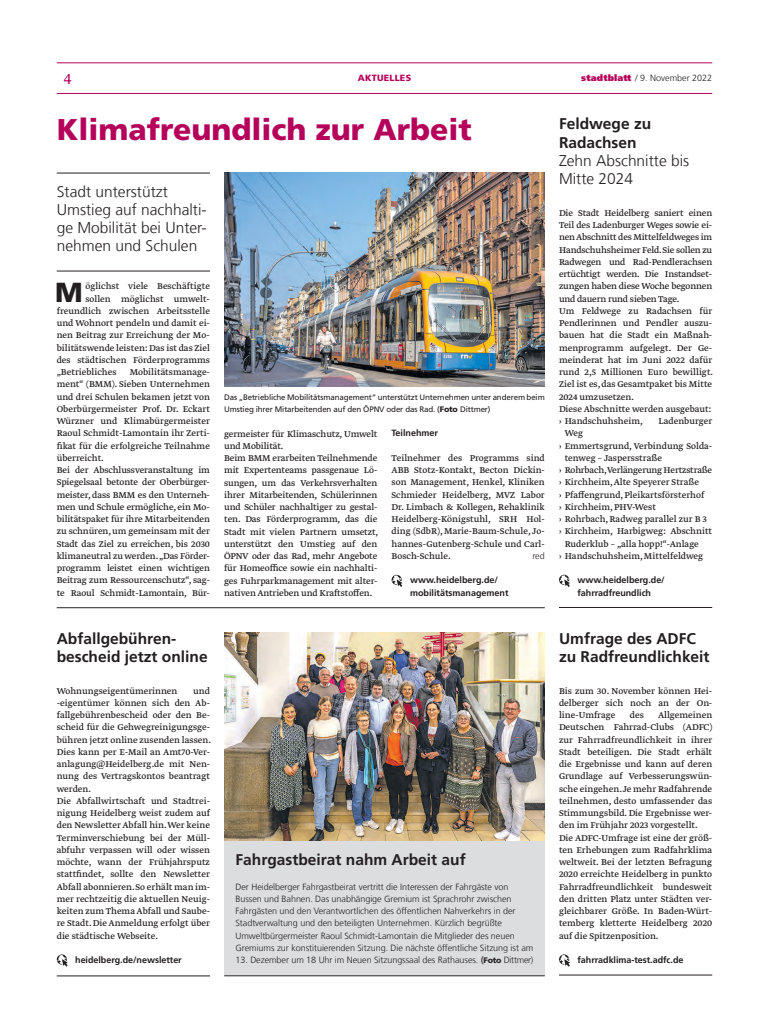
<style>
.page{position:relative;width:769px;height:1032px;background:#fff}
.page>*{position:absolute;margin:0;border:0;box-sizing:border-box;transform-origin:0 0}
.t1{font:900 30px "Frutiger LT Std";color:#b5025b}
.t2{font:900 27.5px "Frutiger LT Std";color:#231f20}
.t3{font:300 18px "Greta Text Std";color:#b5025b}
.t4{font:700 15.5px/18.4px "Frutiger LT Com";color:#231f20}
.t5{font:300 15.5px/18px "Frutiger LT Com";color:#231f20}
.t6{font:10px/12.3px "Greta Text Std";color:#231f20}
.t7{font:10px "Greta Text Std";letter-spacing:-.02em;color:#231f20}
.t8{font:300 9px/12.2px "Frutiger LT Com";letter-spacing:-.005em;color:#231f20}
.t9{font:700 9px/12.2px "Frutiger LT Com";letter-spacing:-.005em;color:#231f20}
.t10{font:900 9px "Frutiger LT Std";letter-spacing:.025em;color:#b5025b}
.t11{font:8px/12.2px "Frutiger LT Pro";letter-spacing:-.02em;color:#231f20}
.s1{font-family:"Frutiger LT Pro";font-weight:900;color:#b5025b}
.s2{font-family:"Frutiger LT Std";font-weight:900}
.s3{font-family:"Frutiger LT Pro";font-weight:400}
.s4{font-family:"Frutiger LT Std";font-weight:900;font-size:8px}
</style>
<div class="page">
<hr style="left:57px;top:63px;width:654px;height:1px;background:#b5025b">
<hr style="left:57px;top:93px;width:654px;height:1px;background:#b5025b">
<hr style="left:57px;top:607px;width:487px;height:1px;background:#231f20">
<hr style="left:57px;top:173px;width:153px;height:1px;background:#231f20">
<hr style="left:57px;top:271px;width:153px;height:1px;background:#231f20">
<svg style="left:391px;top:575px;width:11px;height:12px"></svg>
<img style="left:224px;top:173px;width:320px;height:214px">
<svg style="left:559px;top:575px;width:10px;height:12px"></svg>
<hr style="left:558px;top:607px;width:153px;height:1px;background:#231f20">
<div style="left:224px;top:840px;width:320px;height:135px;background:#dcdddf"></div>
<hr style="left:224px;top:975px;width:320px;height:1px;background:#231f20">
<img style="left:224px;top:632px;width:320px;height:208px">
<hr style="left:558px;top:975px;width:153px;height:1px;background:#231f20">
<svg style="left:559px;top:954px;width:10px;height:12px"></svg>
<svg style="left:57px;top:954px;width:11px;height:12px"></svg>
<hr style="left:57px;top:976px;width:153px;height:1px;background:#231f20">
<h3 class="t3" style="left:64px;top:68px;width:9px">4</h3>
<p class="t10" style="left:357px;top:73px;width:55px">AKTUELLES</p>
<p class="t8" style="left:581px;top:72px;width:132px"><span class="s1">stadtblatt</span> / 9. November 2022</p>
<h1 class="t1" style="left:57px;top:112px;width:416px">Klimafreundlich zur Arbeit</h1>
<h3 class="t4" style="left:558px;top:115px;width:94px">Feldwege zu<br>Radachsen</h3>
<h3 class="t5" style="left:558px;top:152px;width:132px;line-height:18.4px">Zehn Abschnitte bis<br>Mitte 2024</h3>
<p class="t6" style="left:558px;top:207px;width:156px">Die Stadt Heidelberg saniert einen<br>Teil des Ladenburger Weges sowie ei&shy;nen Abschnitt des Mittelfeldweges im<br>Handschuhsheimer Feld.Sie sollen zu<br>Radwegen und Rad-Pendlerachsen ertüchtigt werden. Die Instandset&shy;zungen haben diese Woche begonnen und dauern rund sieben Tage.<br>Um Feldwege zu Radachsen für<br>Pendlerinnen und Pendler auszu&shy;bauen hat die Stadt ein Maßnah&shy;menprogramm aufgelegt. Der Ge&shy;meinderat hat im Juni 2022 dafür rund 2,5 Millionen Euro bewilligt.<br>Ziel ist es, das Gesamtpaket bis Mitte<br>2024 umzusetzen.<br>Diese Abschnitte werden ausgebaut: › Handschuhsheim,</p>
<h3 class="t5" style="left:57px;top:183px;width:151px">Stadt unterstützt<br>Umstieg auf nachhalti&shy;ge Mobilität bei Unter&shy;nehmen und Schulen</h3>
<h2 class="t2" style="left:55px;top:275px;width:29px">M</h2>
<p class="t6" style="left:85px;top:281px;width:126px">öglichst viele Beschäftigte</p>
<p class="t6" style="left:85px;top:293px;width:126px">sollen möglichst umwelt-</p>
<p class="t6" style="left:57px;top:305px;width:155px">freundlich zwischen Arbeitsstelle</p>
<p class="t6" style="left:57px;top:317px;width:155px">und Wohnort pendeln und damit ei-</p>
<p class="t6" style="left:57px;top:330px;width:155px">nen Beitrag zur Erreichung der Mo-</p>
<p class="t6" style="left:57px;top:342px;width:155px">bilitätswende leisten: Das ist das Ziel</p>
<p class="t6" style="left:57px;top:354px;width:155px">des städtischen Förderprogramms</p>
<p class="t6" style="left:57px;top:366px;width:61px">„Betriebliches</p>
<p class="t6" style="left:57px;top:366px;width:155px;text-indent:73px">Mobilitätsmanage&shy;ment“ (BMM). Sieben Unternehmen und drei Schulen bekamen jetzt von Oberbürgermeister Prof. Dr. Eckart Würzner und Klimabürgermeister Raoul Schmidt-Lamontain ihr Zerti&shy;fikat für die erfolgreiche Teilnahme überreicht.<br>Bei der Abschlussveranstaltung im Spiegelsaal betonte der Oberbürger&shy;meister, dass BMM es den Unterneh&shy;men und Schule ermögliche, ein Mo&shy;bilitätspaket für ihre Mitarbeitenden zu schnüren, um gemeinsam mit der Stadt das Ziel zu erreichen, bis 2030 klimaneutral zu werden. „Das Förder&shy;programm leistet einen wichtigen Beitrag zum Ressourcenschutz“, sag&shy;te Raoul Schmidt-Lamontain, Bür-</p>
<p class="t11" style="left:224px;top:391px;width:322px">Das „Betriebliche Mobilitätsmanagement“ unterstützt Unternehmen unter anderem beim<br>Umstieg ihrer Mitarbeitenden auf den ÖPNV oder das Rad. (<span class="s2">Foto</span> Dittmer)</p>
<p class="t6" style="left:658px;top:416px;width:55px">Ladenburger</p>
<p class="t6" style="left:224px;top:428px;width:156px">germeister für Klimaschutz, Umwelt und Mobilität.<br>Beim BMM erarbeiten Teilnehmende mit Expertenteams passgenaue Lö&shy;sungen, um das Verkehrsverhalten ihrer Mitarbeitenden, Schülerinnen und Schüler nachhaltiger zu gestal&shy;ten. Das Förderprogramm, das die Stadt mit vielen Partnern umsetzt, unterstützt den Umstieg auf den ÖPNV oder das Rad, mehr Angebote für Homeoffice sowie ein nachhalti&shy;ges Fuhrparkmanagement mit alter&shy;nativen Antrieben und Kraftstoffen.</p>
<p class="t9" style="left:391px;top:427px;width:48px">Teilnehmer</p>
<p class="t6" style="left:564px;top:428px;width:20px">Weg</p>
<p class="t6" style="left:558px;top:440px;width:155px">› Emmertsgrund, Verbindung Solda-</p>
<p class="t6" style="left:564px;top:452px;width:99px">tenweg – Jaspersstraße</p>
<p class="t7" style="left:558px;top:464px;width:155px">› Rohrbach,Verlängerung Hertzstraße</p>
<p class="t6" style="left:558px;top:477px;width:141px">› Kirchheim, Alte Speyerer Straße</p>
<p class="t6" style="left:558px;top:489px;width:147px">› Pfaffengrund, Pleikartsförsterhof</p>
<p class="t6" style="left:558px;top:501px;width:98px">› Kirchheim, PHV-West</p>
<p class="t6" style="left:558px;top:514px;width:149px">› Rohrbach, Radweg parallel zur B 3</p>
<p class="t6" style="left:558px;top:526px;width:155px">› Kirchheim, Harbigweg: Abschnitt</p>
<p class="t6" style="left:564px;top:538px;width:136px">Ruderklub – „alla hopp!“-Anlage</p>
<p class="t6" style="left:558px;top:550px;width:146px">› Handschuhsheim, Mittelfeldweg</p>
<p class="t9" style="left:577px;top:574px;width:89px">www.heidelberg.de/ fahrradfreundlich</p>
<p class="t6" style="left:391px;top:452px;width:155px;text-align:justify">Teilnehmer des Programms sind ABB Stotz-Kontakt, Becton Dickin&shy;son Management, Henkel, Kliniken Schmieder Heidelberg, MVZ Labor Dr. Limbach &amp; Kollegen, Rehaklinik Heidelberg-Königstuhl, SRH Hol&shy;ding (SdbR), Marie-Baum-Schule, Jo&shy;hannes-Gutenberg-Schule und Carl-Bosch-Schule.</p>
<p class="t8" style="left:532px;top:550px;width:14px">red</p>
<p class="t9" style="left:410px;top:574px;width:100px">www.heidelberg.de/ mobilitätsmanagement</p>
<h3 class="t4" style="left:57px;top:629px;width:152px">Abfallgebühren&shy;bescheid jetzt online</h3>
<p class="t6" style="left:57px;top:685px;width:122px">Wohnungseigentümerinnen</p>
<p class="t6" style="left:57px;top:685px;width:156px;text-indent:136px">und -eigentümer können sich den Ab&shy;fallgebührenbescheid oder den Be&shy;scheid für die Gehwegreinigungsge&shy;bühren jetzt online zusenden lassen.<br>Dies kann per E-Mail an Amt70-Ver&shy;anlagung@Heidelberg.de mit Nen&shy;nung des Vertragskontos beantragt werden.<br>Die Abfallwirtschaft und Stadtrei&shy;nigung Heidelberg weist zudem auf den Newsletter Abfall hin. Wer keine<br>Terminverschiebung bei der Müll&shy;abfuhr verpassen will oder wissen möchte, wann der Frühjahrsputz stattfindet, sollte den Newsletter<br>Abfall abonnieren. So erhält man im&shy;mer rechtzeitig die aktuellen Neuig&shy;keiten zum Thema Abfall und Saube&shy;re Stadt. Die Anmeldung erfolgt über die städtische Webseite.</p>
<p class="t9" style="left:75px;top:954px;width:108px">heidelberg.de/newsletter</p>
<h3 class="t4" style="left:235px;top:850px;width:231px">Fahrgastbeirat nahm Arbeit auf</h3>
<p class="t8" style="left:235px;top:880px;width:299px">Der Heidelberger Fahrgastbeirat vertritt die Interessen der Fahrgäste von Bussen und Bahnen. Das unabhängige Gremium ist Sprachrohr zwischen Fahrgästen und den Verantwortlichen des öffentlichen Nahverkehrs in der Stadtverwaltung und den beteiligten Unternehmen. Kürzlich begrüßte Umweltbürgermeister Raoul Schmidt-Lamontain die Mitglieder des neuen Gremiums zur konstituierenden Sitzung. Die nächste öffentliche Sitzung ist am</p>
<p class="t8" style="left:235px;top:954px;width:299px">13. Dezember um 18 Uhr im Neuen Sitzungssaal des Rathauses. <span class="s3">(</span><span class="s4">Foto</span> Dittmer)</p>
<h3 class="t4" style="left:558px;top:629px;width:152px">Umfrage des ADFC zu Radfreundlichkeit</h3>
<p class="t6" style="left:558px;top:685px;width:155px;text-align:justify">Bis zum 30. November können Hei&shy;delberger sich noch an der On&shy;line-Umfrage</p>
<p class="t6" style="left:558px;top:709px;width:155px;text-indent:99px">Allgemeinen Deutschen Fahrrad-Clubs (ADFC) zur Fahrradfreundlichkeit in ihrer Stadt beteiligen. Die Stadt erhält die Ergebnisse und kann auf deren Grundlage auf Verbesserungswün&shy;sche eingehen. Je mehr Radfahrende teilnehmen, desto umfassender das Stimmungsbild. Die Ergebnisse wer&shy;den im Frühjahr 2023 vorgestellt.<br>Die ADFC-Umfrage ist eine der größ&shy;ten Erhebungen zum Radfahrklima weltweit. Bei der letzten Befragung 2020 erreichte Heidelberg in punkto Fahrradfreundlichkeit bundesweit den dritten Platz unter Städten ver&shy;gleichbarer Größe. In Baden-Würt&shy;temberg kletterte Heidelberg 2020 auf die Spitzenposition.</p>
<p class="t9" style="left:577px;top:954px;width:107px">fahrradklima-test.adfc.de</p>
<p class="t6" style="left:629px;top:709px;width:16px">des</p>
</div>
